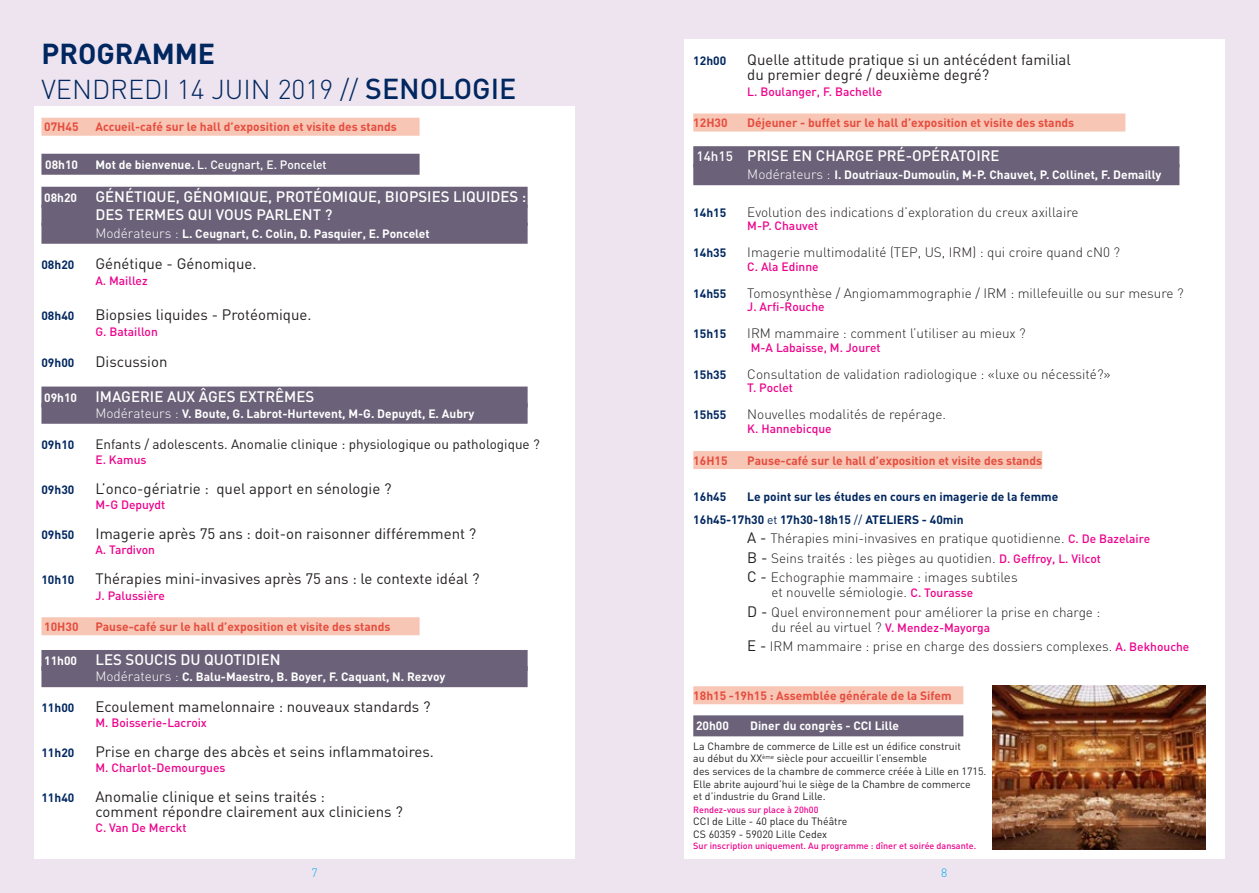
<style>
.page{position:relative;width:1259px;height:893px;background:#eee4f0}
.page>*{position:absolute;margin:0;border:0;box-sizing:border-box;transform-origin:0 0}
.t1{font:700 28.5px "DIN";color:#00275f}
.t2{font:300 27px "DIN";color:#00275f}
.t3{font:15px/15px "DIN";color:#231f20}
.Style_de_paragraphe{font:500 15px/18px "DIN";color:#fff}
.t4{font:300 13.5px/15px "DIN";color:#231f20}
.t5{font:13.5px "DIN";color:#231f20}
.Style_de_paragraphe-2{font:700 12px "DIN";color:#fff}
.Style_de_paragraphe-3{font:700 12px "DIN";color:#e54d3f}
.t6{font:500 12px "DIN";color:#ed028c}
.t7{font:700 12px "DIN";color:#00275f}
.Style_de_paragraphe-4{font:500 12px "DIN";color:#fff}
.t8{font:300 12px "DIN";color:#00aeef}
.t9{font:10.5px/12.6px "DIN";color:#231f20}
.t10{font:500 9px "DIN";color:#ed028c}
.s1{font-weight:500;font-size:28.5px}
.s2{font-weight:700}
.s3{font-weight:700;font-size:12px}
.s4{font-weight:300;font-size:13.5px}
.s5{font-size:13.5px}
.s6{font-weight:400}
.s7{font-weight:400;font-size:15px}
.s8{font-weight:500;font-size:12px;color:#ed028c}
</style>
<div class="page">
<div style="left:34px;top:106px;width:540px;height:753px;background:#fff"></div>
<div style="left:685px;top:39px;width:540px;height:820px;background:#fff"></div>
<div style="left:41px;top:118px;width:378px;height:18px;background:#f7c6b5"></div>
<div style="left:41px;top:154px;width:378px;height:21px;background:#6b6178"></div>
<div style="left:41px;top:187px;width:486px;height:21px;background:#6b6178"></div>
<div style="left:41px;top:205px;width:486px;height:21px;background:#6b6178"></div>
<div style="left:41px;top:223px;width:486px;height:21px;background:#6b6178"></div>
<div style="left:41px;top:387px;width:486px;height:21px;background:#6b6178"></div>
<div style="left:41px;top:403px;width:486px;height:21px;background:#6b6178"></div>
<div style="left:41px;top:617px;width:378px;height:18px;background:#f7c6b5"></div>
<div style="left:41px;top:650px;width:486px;height:21px;background:#6b6178"></div>
<div style="left:41px;top:666px;width:486px;height:21px;background:#6b6178"></div>
<div style="left:693px;top:114px;width:432px;height:18px;background:#f7c6b5"></div>
<div style="left:693px;top:146px;width:486px;height:21px;background:#6b6178"></div>
<div style="left:693px;top:164px;width:486px;height:21px;background:#6b6178"></div>
<div style="left:693px;top:451px;width:349px;height:18px;background:#f7c6b5"></div>
<div style="left:693px;top:686px;width:270px;height:18px;background:#f7c6b5"></div>
<div style="left:693px;top:715px;width:270px;height:21px;background:#6b6178"></div>
<img style="left:992px;top:685px;width:213px;height:164px">
<p class="t1" style="left:41px;top:35px;width:175px">PROGRAMME</p>
<p class="t2" style="left:41px;top:72px;width:476px">VENDREDI 14 JUIN 2019 // <span class="s1">SENOLOGIE</span></p>
<p class="Style_de_paragraphe-3" style="left:44px;top:119px;width:36px">07H45</p>
<p class="Style_de_paragraphe-3" style="left:95px;top:119px;width:303px">Accueil-café sur le hall d’exposition et visite des stands</p>
<p class="Style_de_paragraphe-2" style="left:45px;top:157px;width:34px">08h10</p>
<p class="Style_de_paragraphe-4" style="left:95px;top:157px;width:233px"><span class="s2">Mot de bienvenue.</span> L. Ceugnart, E. Poncelet</p>
<p class="Style_de_paragraphe" style="left:95px;top:187px;width:432px;text-indent:-51px"><span class="s3">08h20</span> GÉNÉTIQUE, GÉNOMIQUE, PROTÉOMIQUE, BIOPSIES LIQUIDES :<br>DES TERMES QUI VOUS PARLENT ?</p>
<p class="Style_de_paragraphe-2" style="left:95px;top:226px;width:336px"><span class="s4">Modérateurs :</span> L. Ceugnart, C. Colin, D. Pasquier, E. Poncelet</p>
<p class="t7" style="left:41px;top:257px;width:34px">08h20</p>
<p class="t3" style="left:95px;top:256px;width:162px">Génétique - Génomique.</p>
<p class="t6" style="left:95px;top:273px;width:54px">A. Maillez</p>
<p class="t7" style="left:41px;top:307px;width:34px">08h40</p>
<p class="t3" style="left:95px;top:306px;width:218px">Biopsies liquides - Protéomique.</p>
<p class="t6" style="left:95px;top:324px;width:64px">G. Bataillon</p>
<p class="t7" style="left:41px;top:355px;width:34px">09h00</p>
<p class="t3" style="left:95px;top:354px;width:73px">Discussion</p>
<p class="Style_de_paragraphe" style="left:44px;top:387px;width:272px"><span class="s3">09h10</span> IMAGERIE AUX ÂGES EXTRÊMES</p>
<p class="Style_de_paragraphe-2" style="left:95px;top:406px;width:380px"><span class="s4">Modérateurs :</span> V. Boute, G. Labrot-Hurtevent, M-G. Depuydt, E. Aubry</p>
<p class="t7" style="left:41px;top:437px;width:34px">09h10</p>
<p class="t5" style="left:95px;top:436px;width:446px">Enfants / adolescents. Anomalie clinique : physiologique ou pathologique ?</p>
<p class="t6" style="left:95px;top:452px;width:53px">E. Kamus</p>
<p class="t7" style="left:41px;top:482px;width:34px">09h30</p>
<p class="t3" style="left:95px;top:481px;width:297px">L’onco-gériatrie : quel apport en sénologie ?</p>
<p class="t6" style="left:95px;top:497px;width:71px">M-G Depuydt</p>
<p class="t7" style="left:41px;top:527px;width:34px">09h50</p>
<p class="t3" style="left:95px;top:526px;width:382px">Imagerie après 75 ans : doit-on raisonner différemment ?</p>
<p class="t6" style="left:95px;top:542px;width:61px">A. Tardivon</p>
<p class="t7" style="left:41px;top:572px;width:34px">10h10</p>
<p class="t3" style="left:95px;top:571px;width:385px">Thérapies mini-invasives après 75 ans : le contexte idéal ?</p>
<p class="t6" style="left:95px;top:588px;width:71px">J. Palussière</p>
<p class="Style_de_paragraphe-3" style="left:44px;top:619px;width:36px">10H30</p>
<p class="Style_de_paragraphe-3" style="left:95px;top:619px;width:296px">Pause-café sur le hall d’exposition et visite des stands</p>
<p class="Style_de_paragraphe" style="left:44px;top:650px;width:238px"><span class="s3">11h00</span> LES SOUCIS DU QUOTIDIEN</p>
<p class="Style_de_paragraphe-2" style="left:95px;top:669px;width:351px"><span class="s4">Modérateurs :</span> C. Balu-Maestro, B. Boyer, F. Caquant, N. Rezvoy</p>
<p class="t7" style="left:41px;top:700px;width:34px">11h00</p>
<p class="t3" style="left:95px;top:699px;width:337px">Ecoulement mamelonnaire : nouveaux standards ?</p>
<p class="t6" style="left:95px;top:715px;width:113px">M. Boisserie-Lacroix</p>
<p class="t7" style="left:41px;top:745px;width:34px">11h20</p>
<p class="t3" style="left:95px;top:744px;width:340px">Prise en charge des abcès et seins inflammatoires.</p>
<p class="t6" style="left:95px;top:760px;width:132px">M. Charlot-Demourgues</p>
<p class="t7" style="left:41px;top:790px;width:34px">11h40</p>
<p class="t3" style="left:95px;top:789px;width:309px">Anomalie clinique et seins traités :<br>comment répondre clairement aux cliniciens ?</p>
<p class="t6" style="left:95px;top:820px;width:93px">C. Van De Merckt</p>
<p class="t7" style="left:693px;top:53px;width:34px">12h00</p>
<p class="t3" style="left:747px;top:52px;width:325px">Quelle attitude pratique si un antécédent familial du premier degré / deuxième degré?</p>
<p class="t6" style="left:747px;top:84px;width:136px">L. Boulanger, F. Bachelle</p>
<p class="Style_de_paragraphe-3" style="left:693px;top:115px;width:36px">12H30</p>
<p class="Style_de_paragraphe-3" style="left:747px;top:115px;width:328px">Déjeuner - buffet sur le hall d’exposition et visite des stands</p>
<p class="Style_de_paragraphe" style="left:696px;top:146px;width:304px"><span class="s5">14h15</span> PRISE EN CHARGE PRÉ-OPÉRATOIRE</p>
<p class="Style_de_paragraphe-2" style="left:747px;top:167px;width:415px"><span class="s4">Modérateurs :</span> I. Doutriaux-Dumoulin, M-P. Chauvet, P. Collinet, F. Demailly</p>
<p class="t7" style="left:693px;top:205px;width:34px">14h15</p>
<p class="t4" style="left:747px;top:204px;width:333px">Evolution des indications d’exploration du creux axillaire</p>
<p class="t6" style="left:747px;top:218px;width:72px">M-P. Chauvet</p>
<p class="t7" style="left:693px;top:245px;width:34px">14h35</p>
<p class="t4" style="left:747px;top:245px;width:374px">Imagerie multimodalité (TEP, US, IRM) : qui croire quand cN0 ?</p>
<p class="t6" style="left:747px;top:259px;width:73px">C. Ala Edinne</p>
<p class="t7" style="left:693px;top:286px;width:34px">14h55</p>
<p class="t4" style="left:747px;top:285px;width:438px">Tomosynthèse / Angiomammographie / IRM : millefeuille ou sur mesure ?</p>
<p class="t6" style="left:747px;top:299px;width:79px">J. Arfi-Rouche</p>
<p class="t7" style="left:693px;top:326px;width:34px">15h15</p>
<p class="t4" style="left:747px;top:326px;width:280px">IRM mammaire : comment l’utiliser au mieux ?</p>
<p class="t6" style="left:751px;top:340px;width:131px">M-A Labaisse, M. Jouret</p>
<p class="t7" style="left:693px;top:367px;width:34px">15h35</p>
<p class="t4" style="left:747px;top:366px;width:365px">Consultation de validation radiologique : «luxe ou nécessité?»</p>
<p class="t6" style="left:747px;top:380px;width:47px">T. Poclet</p>
<p class="t7" style="left:693px;top:407px;width:34px">15h55</p>
<p class="t4" style="left:747px;top:407px;width:200px">Nouvelles modalités de repérage.</p>
<p class="t6" style="left:747px;top:421px;width:86px">K. Hannebicque</p>
<p class="Style_de_paragraphe-3" style="left:693px;top:452px;width:36px">16H15</p>
<p class="Style_de_paragraphe-3" style="left:747px;top:452px;width:296px">Pause-café sur le hall d’exposition et visite des stands</p>
<p class="t7" style="left:693px;top:488px;width:34px">16h45</p>
<p class="t7" style="left:747px;top:488px;width:312px">Le point sur les études en cours en imagerie de la femme</p>
<p class="t7" style="left:693px;top:512px;width:272px">16h45-17h30 <span class="s6">et</span> 17h30-18h15 <span class="s6">//</span> ATELIERS - 40min</p>
<p class="t4" style="left:747px;top:531px;width:404px"><span class="s7">A -</span> Thérapies mini-invasives en pratique quotidienne. <span class="s8">C. De Bazelaire</span></p>
<p class="t4" style="left:747px;top:550px;width:355px"><span class="s7">B -</span> Seins traités : les pièges au quotidien. <span class="s8">D. Geffroy, L. Vilcot</span></p>
<p class="t4" style="left:747px;top:570px;width:272px"><span class="s7">C -</span> Echographie mammaire : images subtiles</p>
<p class="t4" style="left:771px;top:585px;width:203px">et nouvelle sémiologie. <span class="s8">C. Tourasse</span></p>
<p class="t4" style="left:771px;top:604px;width:330px;text-indent:-24px"><span class="s7">D -</span> Quel environnement pour améliorer la prise en charge : du réel au virtuel ? <span class="s8">V. Mendez-Mayorga</span></p>
<p class="t4" style="left:747px;top:639px;width:443px"><span class="s7">E -</span> IRM mammaire : prise en charge des dossiers complexes. <span class="s8">A. Bekhouche</span></p>
<p class="Style_de_paragraphe-3" style="left:693px;top:688px;width:260px">18h15 -19h15 : Assemblée générale de la Sifem</p>
<p class="Style_de_paragraphe-2" style="left:696px;top:718px;width:34px">20h00</p>
<p class="Style_de_paragraphe-2" style="left:750px;top:718px;width:150px">Diner du congrès - CCI Lille</p>
<p class="t9" style="left:693px;top:740px;width:294px">La Chambre de commerce de Lille est un édifice construit<br>au début du XX<sup>ème</sup> siècle pour accueillir l’ensemble<br>des services de la chambre de commerce créée à Lille en 1715.<br>Elle abrite aujourd’hui le siège de la Chambre de commerce<br>et d’industrie du Grand Lille.</p>
<p class="t10" style="left:693px;top:804px;width:127px">Rendez-vous sur place à 20h00</p>
<p class="t9" style="left:693px;top:815px;width:155px">CCI de Lille - 40 place du Théâtre<br>CS 60359 - 59020 Lille Cedex</p>
<p class="t10" style="left:693px;top:840px;width:284px">Sur inscription uniquement. Au programme : dîner et soirée dansante.</p>
<p class="t8" style="left:312px;top:865px;width:8px">7</p>
<p class="t8" style="left:941px;top:865px;width:8px">8</p>
</div>
